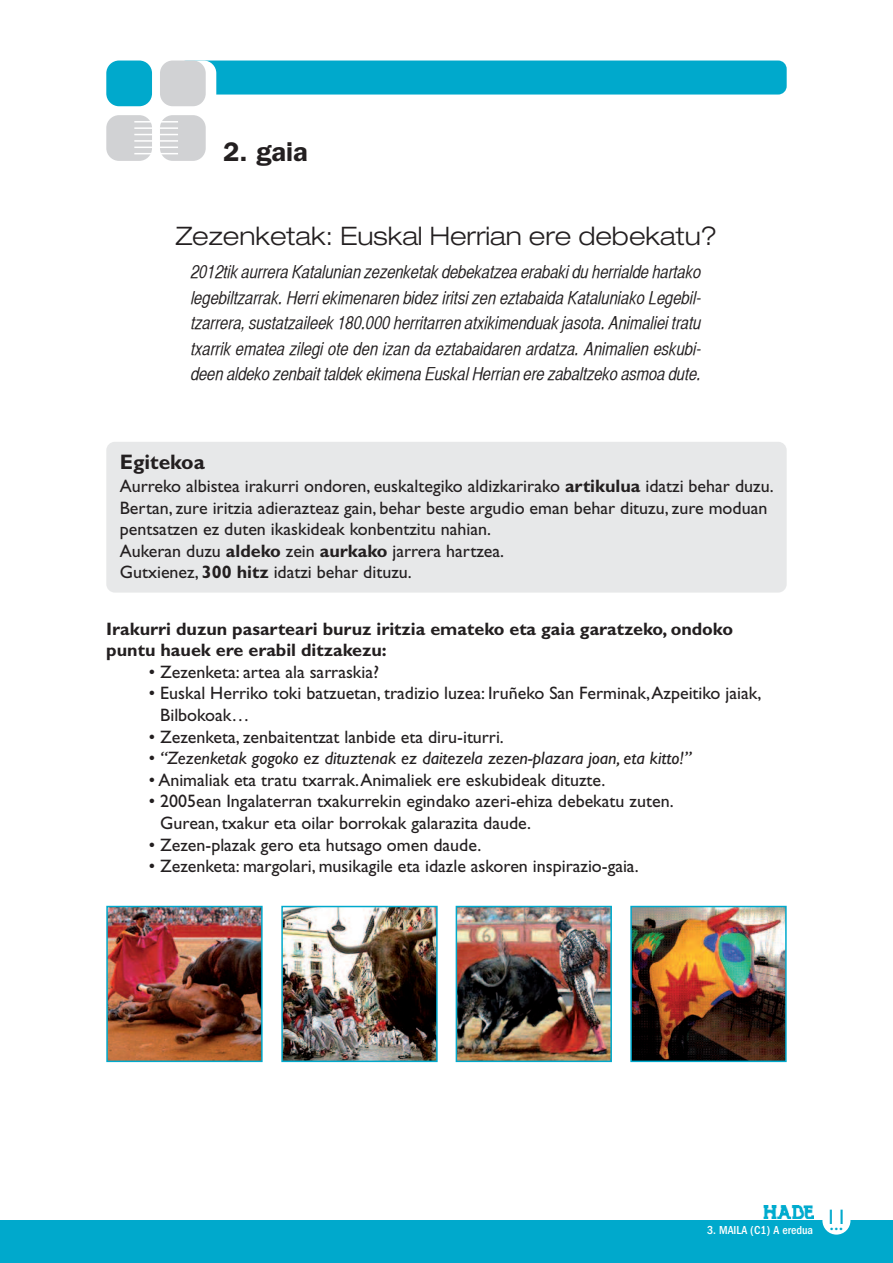
<style>
.page{position:relative;width:893px;height:1263px;background:#fff}
.page>*{position:absolute;margin:0;border:0;box-sizing:border-box;transform-origin:0 0}
.t1{font:600 27px "Franklin Gothic";color:#231f20}
.t2{font:300 expanded 25.5px "Helvetica Neue LT Std";color:#231f20}
.t3{font:700 21px "Gill Sans";color:#231f20}
.t4{font:21px "Gill Sans";color:#00a9cc}
.t5{font:18px/21.6px "Gill Sans";color:#231f20}
.t6{font:18px/25.5px "Helvetica CY Oblique";letter-spacing:-.005em;color:#231f20;text-align:justify}
.t7{font:700 18px/21.6px "Gill Sans";color:#231f20}
.t8{font:italic 18px "Gill Sans";color:#231f20}
.t9{font:500 condensed 12px "Franklin Gothic";color:#fff}
.s1{font-weight:700}
.s2{font-style:normal}
</style>
<div class="page">
<div style="left:0;top:1220px;width:893px;height:43px;background:#00a9cc"></div>
<div style="left:822px;top:1206px;width:28px;height:28px;background:#fff;border-radius:50%"></div>
<img style="left:764px;top:1205px;width:50px;height:13px">
<div style="left:178px;top:61px;width:609px;height:34px;background:#00a9cc;border-radius:9px"></div>
<div style="left:171px;top:61px;width:45px;height:45px;background:#fff;border-radius:13px"></div>
<div style="left:106px;top:61px;width:46px;height:45px;background:#00a9cc;border-radius:13px"></div>
<div style="left:160px;top:61px;width:46px;height:45px;background:#d1d2d4;border-radius:13px"></div>
<div style="left:106px;top:115px;width:46px;height:46px;background:#d1d2d4;border-radius:13px"></div>
<div style="left:160px;top:115px;width:46px;height:46px;background:#d1d2d4;border-radius:13px"></div>
<hr style="left:134px;top:121px;width:44px;height:2px;background:#fff">
<hr style="left:134px;top:127px;width:44px;height:2px;background:#fff">
<hr style="left:134px;top:134px;width:44px;height:1px;background:#fff">
<hr style="left:134px;top:140px;width:44px;height:2px;background:#fff">
<hr style="left:134px;top:147px;width:44px;height:1px;background:#fff">
<hr style="left:134px;top:153px;width:44px;height:1px;background:#fff">
<img style="left:109px;top:909px;width:151px;height:150px">
<div style="left:106px;top:906px;width:157px;height:156px;border:2px solid #00a9cc"></div>
<img style="left:284px;top:909px;width:151px;height:150px">
<div style="left:281px;top:906px;width:157px;height:156px;border:2px solid #00a9cc"></div>
<img style="left:459px;top:909px;width:150px;height:150px">
<div style="left:456px;top:906px;width:156px;height:156px;border:2px solid #00a9cc"></div>
<img style="left:633px;top:909px;width:151px;height:150px">
<div style="left:630px;top:906px;width:157px;height:156px;border:2px solid #00a9cc"></div>
<div style="left:106px;top:442px;width:681px;height:151px;background:#e7e8e9;border-radius:9px"></div>
<h1 class="t1" style="left:223px;top:142px;width:86px">2. gaia</h1>
<h2 class="t2" style="left:176px;top:227px;width:543px">Zezenketak: Euskal Herrian ere debekatu?</h2>
<p class="t6" style="left:191px;top:261px;width:512px">2012tik aurrera Katalunian zezenketak debekatzea erabaki du herrialde hartako legebiltzarrak. Herri ekimenaren bidez iritsi zen eztabaida Kataluniako Legebil&shy;tzarrera, sustatzaileek 180.000 herritarren atxikimenduak jasota. Animaliei tratu txarrik ematea zilegi ote den izan da eztabaidaren ardatza. Animalien eskubi&shy;deen aldeko zenbait taldek ekimena Euskal Herrian ere zabaltzeko asmoa dute.</p>
<p class="t3" style="left:120px;top:454px;width:87px">Egitekoa</p>
<p class="t5" style="left:120px;top:477px;width:655px">Aurreko albistea irakurri ondoren, euskaltegiko aldizkarirako <span class="s1">artikulua</span> idatzi behar duzu.<br>Bertan, zure iritzia adierazteaz gain, behar beste argudio eman behar dituzu, zure moduan pentsatzen ez duten ikaskideak konbentzitu nahian.<br>Aukeran duzu <span class="s1">aldeko</span> zein <span class="s1">aurkako</span> jarrera hartzea.<br>Gutxienez, <span class="s1">300 hitz</span> idatzi behar dituzu.</p>
<p class="t7" style="left:106px;top:619px;width:628px">Irakurri duzun pasarteari buruz iritzia emateko eta gaia garatzeko, ondoko puntu hauek ere erabil ditzakezu:</p>
<p class="t5" style="left:149px;top:663px;width:232px">• Zezenketa: artea ala sarraskia?</p>
<p class="t5" style="left:160px;top:684px;width:602px;text-indent:-11px">• Euskal Herriko toki batzuetan, tradizio luzea: Iruñeko San Ferminak,Azpeitiko jaiak,<br>Bilbokoak…</p>
<p class="t5" style="left:149px;top:727px;width:357px">• Zezenketa, zenbaitentzat lanbide eta diru-iturri.</p>
<p class="t8" style="left:149px;top:751px;width:544px"><span class="s2">•</span> “Zezenketak gogoko ez dituztenak ez daitezela zezen-plazara joan, eta kitto!”</p>
<p class="t5" style="left:149px;top:771px;width:458px">• Animaliak eta tratu txarrak.Animaliek ere eskubideak dituzte.</p>
<p class="t5" style="left:160px;top:792px;width:515px;text-indent:-11px">• 2005ean Ingalaterran txakurrekin egindako azeri-ehiza debekatu zuten.<br>Gurean, txakur eta oilar borrokak galarazita daude.</p>
<p class="t5" style="left:149px;top:835px;width:334px">• Zezen-plazak gero eta hutsago omen daude.</p>
<p class="t5" style="left:149px;top:857px;width:491px">• Zezenketa: margolari, musikagile eta idazle askoren inspirazio-gaia.</p>
<p class="t9" style="left:707px;top:1226px;width:107px">3. MAILA (C1) A eredua</p>
<p class="t4" style="left:826px;top:1215px;width:22px">11...</p>
</div>
